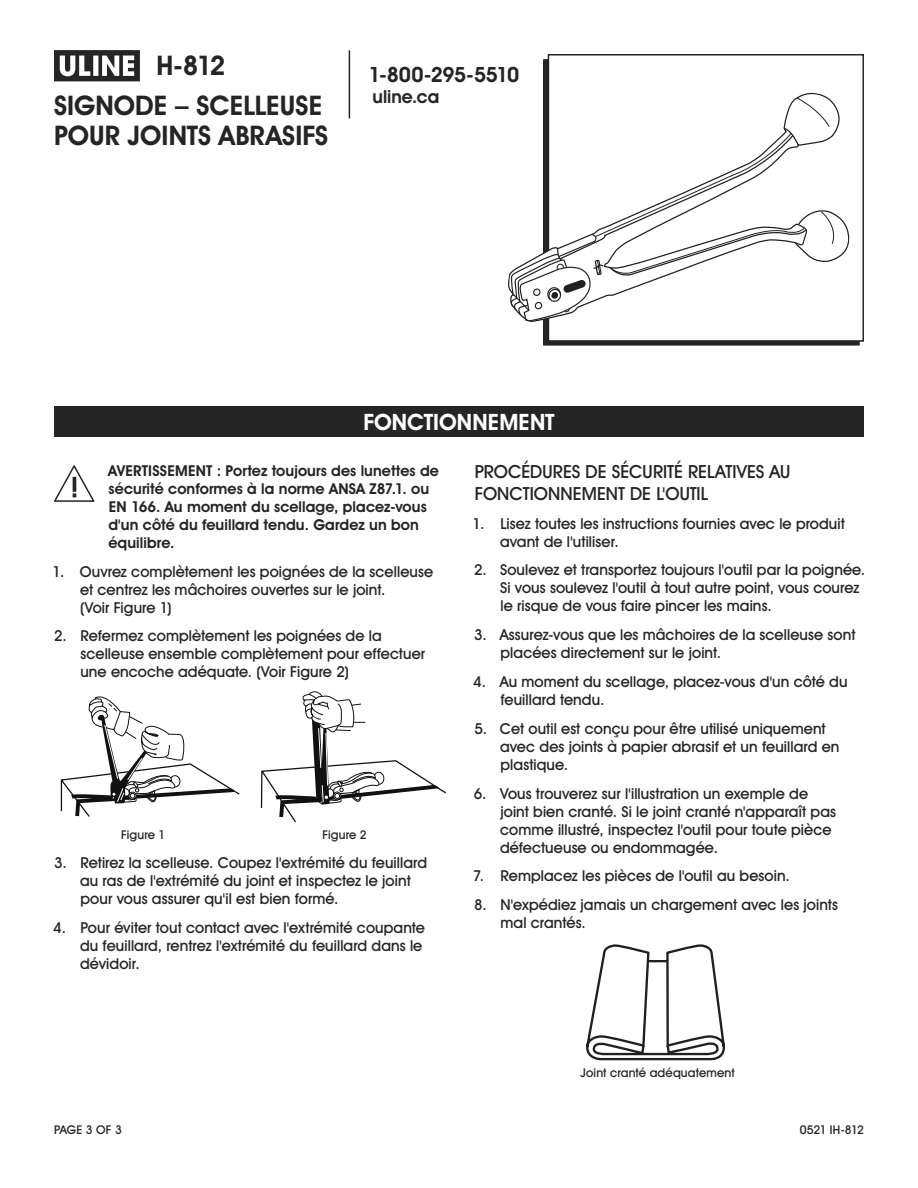
<style>
.page{position:relative;width:918px;height:1188px;background:#fff}
.page>*{position:absolute;margin:0;border:0;box-sizing:border-box;transform-origin:0 0}
.t1{font:700 27px/30px "Uline Two Knine";color:#252525}
._2_HEADING_REVERSE{font:700 22.5px "Uline Two Knine";letter-spacing:.005em;color:#fff}
.t2{font:700 21px "Uline Two Knine";letter-spacing:-.02em;color:#252525}
._2_SUB-HEAD{font:18px/21.6px "Uline Two Knine";color:#252525}
.t3{font:700 18px "Uline Two Knine";color:#252525}
.t4{font:15px/18px "Uline Two Knine";letter-spacing:.005em;color:#252525}
._1_BODY_ALERT{font:700 15px/18px "Uline Two Knine";letter-spacing:.005em;color:#252525}
.t5{font:12px "Uline Two Knine";letter-spacing:.015em;color:#252525}
.t6{font:12px "Uline Two Knine";letter-spacing:-.035em;color:#252525}
</style>
<div class="page">
<hr style="left:349px;top:50px;width:1px;height:68px;background:#252525">
<svg style="left:54px;top:50px;width:86px;height:31px"></svg>
<svg style="left:54px;top:465px;width:40px;height:37px"></svg>
<svg style="left:61px;top:696px;width:179px;height:121px"></svg>
<svg style="left:260px;top:692px;width:186px;height:130px"></svg>
<svg style="left:586px;top:944px;width:139px;height:116px"></svg>
<div style="left:548px;top:54px;width:316px;height:288px;border:2px solid #252525"></div>
<svg style="left:510px;top:97px;width:329px;height:225px"></svg>
<div style="left:54px;top:406px;width:810px;height:30px;background:#252525"></div>
<h1 class="t1" style="left:157px;top:50px;width:71px">H-812</h1>
<h1 class="t1" style="left:54px;top:90px;width:276px">SIGNODE – SCELLEUSE<br>POUR JOINTS ABRASIFS</h1>
<h3 class="t2" style="left:368px;top:62px;width:152px">1-800-295-5510</h3>
<p class="t3" style="left:372px;top:86px;width:68px">uline.ca</p>
<h1 class="_2_HEADING_REVERSE" style="left:363px;top:408px;width:193px">FONCTIONNEMENT</h1>
<p class="_1_BODY_ALERT" style="left:108px;top:461px;width:332px">AVERTISSEMENT : Portez toujours des lunettes de sécurité conformes à la norme ANSA Z87.1. ou EN 166. Au moment du scellage, placez-vous d'un côté du feuillard tendu. Gardez un bon équilibre.</p>
<p class="t4" style="left:80px;top:562px;width:355px;text-indent:-27px">1. Ouvrez complètement les poignées de la scelleuse et centrez les mâchoires ouvertes sur le joint.<br>(Voir Figure 1)</p>
<p class="t4" style="left:80px;top:627px;width:346px;text-indent:-26px">2. Refermez complètement les poignées de la scelleuse ensemble complètement pour effectuer une encoche adéquate. (Voir Figure 2)</p>
<p class="t5" style="left:121px;top:827px;width:46px">Figure 1</p>
<p class="t5" style="left:323px;top:827px;width:46px">Figure 2</p>
<p class="t4" style="left:80px;top:854px;width:349px;text-indent:-26px">3. Retirez la scelleuse. Coupez l'extrémité du feuillard au ras de l'extrémité du joint et inspectez le joint pour vous assurer qu'il est bien formé.</p>
<p class="t4" style="left:80px;top:919px;width:347px;text-indent:-27px">4. Pour éviter tout contact avec l'extrémité coupante du feuillard, rentrez l'extrémité du feuillard dans le dévidoir.</p>
<h2 class="_2_SUB-HEAD" style="left:475px;top:461px;width:317px">PROCÉDURES DE SÉCURITÉ RELATIVES AU<br>FONCTIONNEMENT DE L'OUTIL</h2>
<p class="t4" style="left:500px;top:514px;width:346px;text-indent:-27px">1. Lisez toutes les instructions fournies avec le produit avant de l'utiliser.</p>
<p class="t4" style="left:500px;top:561px;width:367px;text-indent:-26px">2. Soulevez et transportez toujours l'outil par la poignée.<br>Si vous soulevez l'outil à tout autre point, vous courez le risque de vous faire pincer les mains.</p>
<p class="t4" style="left:501px;top:626px;width:356px;text-indent:-26px">3. Assurez-vous que les mâchoires de la scelleuse sont placées directement sur le joint.</p>
<p class="t4" style="left:500px;top:672px;width:349px;text-indent:-27px">4. Au moment du scellage, placez-vous d'un côté du feuillard tendu.</p>
<p class="t4" style="left:500px;top:719px;width:341px;text-indent:-26px">5. Cet outil est conçu pour être utilisé uniquement avec des joints à papier abrasif et un feuillard en plastique.</p>
<p class="t4" style="left:500px;top:784px;width:337px;text-indent:-26px">6. Vous trouverez sur l'illustration un exemple de joint bien cranté. Si le joint cranté n'apparaît pas comme illustré, inspectez l'outil pour toute pièce défectueuse ou endommagée.</p>
<p class="t4" style="left:473px;top:867px;width:318px">7. Remplacez les pièces de l'outil au besoin.</p>
<p class="t4" style="left:500px;top:896px;width:339px;text-indent:-26px">8. N'expédiez jamais un chargement avec les joints mal crantés.</p>
<p class="t5" style="left:581px;top:1066px;width:156px">Joint cranté adéquatement</p>
<p class="t5" style="left:54px;top:1122px;width:69px">PAGE 3 OF 3</p>
<p class="t6" style="left:800px;top:1122px;width:66px">0521 IH-812</p>
</div>
